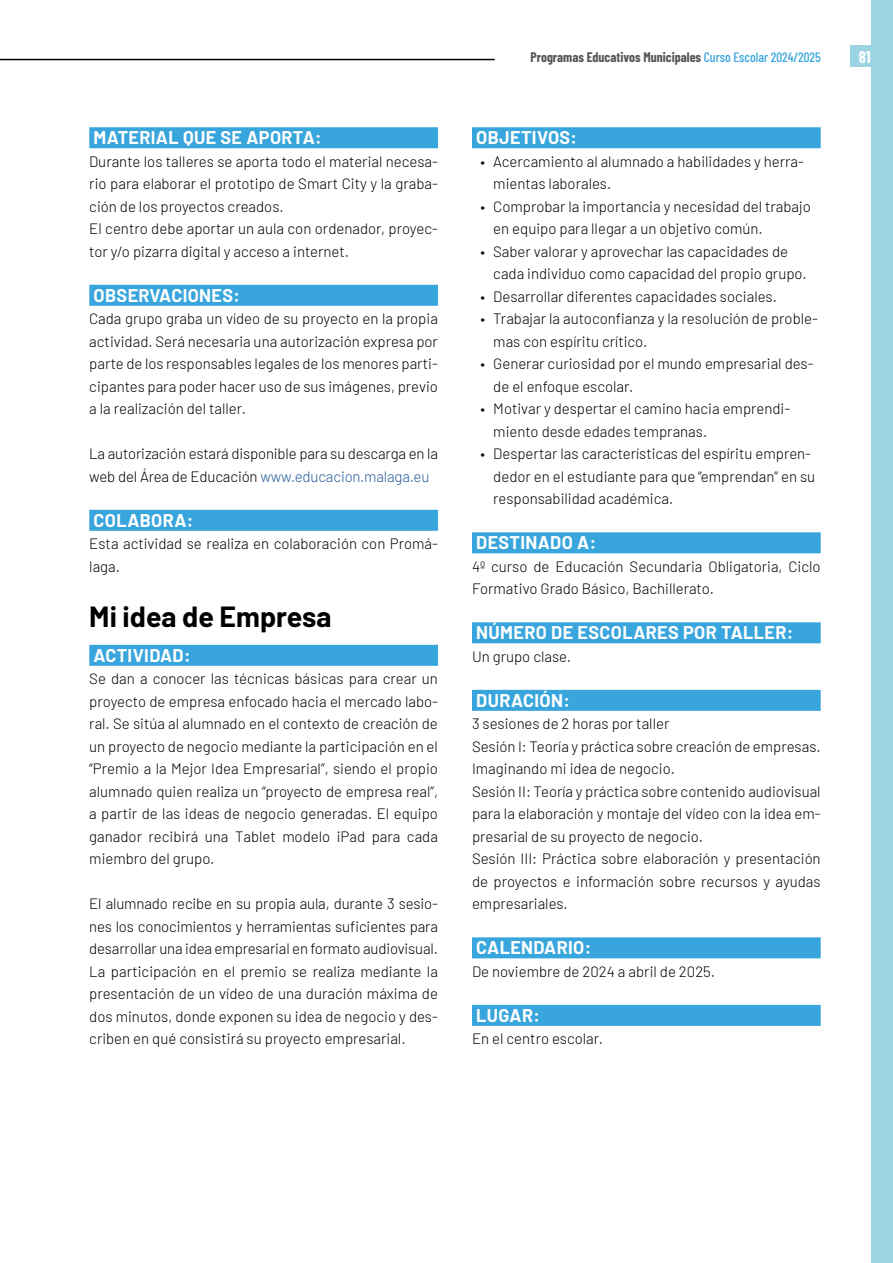
<style>
.page{position:relative;width:893px;height:1263px;background:#fff}
.page>*{position:absolute;margin:0;border:0;box-sizing:border-box;transform-origin:0 0}
.t1{font:700 28.5px "Barlow";color:#000}
.t2{font:700 18px "Barlow";letter-spacing:.02em;color:#fff}
.t3{font:700 16.5px "Barlow Condensed";color:#fff}
.t4{font:300 15px/22.5px "Barlow";color:#000}
.t5{font:700 13.5px "Barlow Condensed";color:#575756}
.s1{color:#275b9b}
.s2{font-weight:500;color:#38a5dd}
</style>
<div class="page">
<div style="left:872px;top:0;width:21px;height:1263px;background:#9bd5e3"></div>
<hr style="left:0;top:59px;width:495px;height:1px;background:#000">
<div style="left:850px;top:46px;width:43px;height:21px;background:#9bd5e3"></div>
<div style="left:89px;top:127px;width:349px;height:21px;background:#38a5dd"></div>
<div style="left:89px;top:285px;width:349px;height:21px;background:#38a5dd"></div>
<div style="left:89px;top:510px;width:349px;height:21px;background:#38a5dd"></div>
<div style="left:89px;top:645px;width:349px;height:21px;background:#38a5dd"></div>
<div style="left:472px;top:127px;width:349px;height:21px;background:#38a5dd"></div>
<div style="left:472px;top:532px;width:349px;height:21px;background:#38a5dd"></div>
<div style="left:472px;top:622px;width:349px;height:21px;background:#38a5dd"></div>
<div style="left:472px;top:690px;width:349px;height:21px;background:#38a5dd"></div>
<div style="left:472px;top:937px;width:349px;height:21px;background:#38a5dd"></div>
<div style="left:472px;top:1005px;width:349px;height:21px;background:#38a5dd"></div>
<p class="t2" style="left:94px;top:124px;width:230px">MATERIAL QUE SE APORTA:</p>
<p class="t4" style="left:89px;top:149px;width:350px">Durante los talleres se aporta todo el material necesa&shy;rio para elaborar el prototipo de Smart City y la graba&shy;ción de los proyectos creados.<br>El centro debe aportar un aula con ordenador, proyec&shy;tor y/o pizarra digital y acceso a internet.</p>
<p class="t2" style="left:94px;top:282px;width:148px">OBSERVACIONES:</p>
<p class="t4" style="left:89px;top:306px;width:350px;text-align:justify">Cada grupo graba un vídeo de su proyecto en la propia actividad. Será necesaria una autorización expresa por parte de los responsables legales de los menores parti&shy;cipantes para poder hacer uso de sus imágenes, previo a la realización del taller.</p>
<p class="t4" style="left:89px;top:441px;width:350px">La autorización estará disponible para su descarga en la web del Área de Educación <span class="s1">www.educacion.malaga.eu</span></p>
<p class="t2" style="left:94px;top:507px;width:101px">COLABORA:</p>
<p class="t4" style="left:89px;top:531px;width:350px">Esta actividad se realiza en colaboración con Promá&shy;laga.</p>
<h1 class="t1" style="left:89px;top:595px;width:244px">Mi idea de Empresa</h1>
<p class="t2" style="left:94px;top:642px;width:99px">ACTIVIDAD:</p>
<p class="t4" style="left:89px;top:666px;width:350px;text-align:justify">Se dan a conocer las técnicas básicas para crear un proyecto de empresa enfocado hacia el mercado labo&shy;ral. Se sitúa al alumnado en el contexto de creación de un proyecto de negocio mediante la participación en el “Premio a la Mejor Idea Empresarial”, siendo el propio alumnado quien realiza un “proyecto de empresa real”, a partir de las ideas de negocio generadas. El equipo ganador recibirá una Tablet modelo iPad para cada miembro del grupo.</p>
<p class="t4" style="left:89px;top:891px;width:350px;text-align:justify">El alumnado recibe en su propia aula, durante 3 sesio&shy;nes los conocimientos y herramientas suficientes para desarrollar una idea empresarial en formato audiovisual.<br>La participación en el premio se realiza mediante la presentación de un vídeo de una duración máxima de dos minutos, donde exponen su idea de negocio y des&shy;criben en qué consistirá su proyecto empresarial.</p>
<p class="t5" style="left:530px;top:49px;width:292px">Programas Educativos Municipales <span class="s2">Curso Escolar 2024/2025</span></p>
<p class="t3" style="left:859px;top:47px;width:13px">81</p>
<p class="t2" style="left:476px;top:124px;width:102px">OBJETIVOS:</p>
<p class="t4" style="left:493px;top:149px;width:312px;text-indent:-13px">• Acercamiento al alumnado a habilidades y herra&shy;mientas laborales.</p>
<p class="t4" style="left:493px;top:194px;width:319px;text-indent:-13px">• Comprobar la importancia y necesidad del trabajo en equipo para llegar a un objetivo común.</p>
<p class="t4" style="left:493px;top:239px;width:315px;text-indent:-13px">• Saber valorar y aprovechar las capacidades de cada individuo como capacidad del propio grupo.</p>
<p class="t4" style="left:480px;top:284px;width:298px">• Desarrollar diferentes capacidades sociales.</p>
<p class="t4" style="left:493px;top:306px;width:326px;text-indent:-13px">• Trabajar la autoconfianza y la resolución de proble&shy;mas con espíritu crítico.</p>
<p class="t4" style="left:493px;top:351px;width:322px;text-indent:-13px">• Generar curiosidad por el mundo empresarial des&shy;de el enfoque escolar.</p>
<p class="t4" style="left:493px;top:396px;width:299px;text-indent:-13px">• Motivar y despertar el camino hacia emprendi&shy;miento desde edades tempranas.</p>
<p class="t4" style="left:493px;top:441px;width:324px;text-indent:-13px">• Despertar las características del espíritu empren&shy;dedor en el estudiante para que “emprendan” en su responsabilidad académica.</p>
<p class="t2" style="left:476px;top:529px;width:121px">DESTINADO A:</p>
<p class="t4" style="left:472px;top:554px;width:350px">4º curso de Educación Secundaria Obligatoria, Ciclo<br>Formativo Grado Básico, Bachillerato.</p>
<p class="t2" style="left:476px;top:619px;width:319px">NÚMERO DE ESCOLARES POR TALLER:</p>
<p class="t4" style="left:472px;top:644px;width:101px">Un grupo clase.</p>
<p class="t2" style="left:476px;top:687px;width:95px">DURACIÓN:</p>
<p class="t4" style="left:472px;top:711px;width:350px">3 sesiones de 2 horas por taller<br>Sesión I: Teoría y práctica sobre creación de empresas.<br>Imaginando mi idea de negocio.<br>Sesión II: Teoría y práctica sobre contenido audiovisual para la elaboración y montaje del vídeo con la idea em&shy;presarial de su proyecto de negocio.<br>Sesión III: Práctica sobre elaboración y presentación de proyectos e información sobre recursos y ayudas empresariales.</p>
<p class="t2" style="left:476px;top:934px;width:117px">CALENDARIO:</p>
<p class="t4" style="left:472px;top:959px;width:245px">De noviembre de 2024 a abril de 2025.</p>
<p class="t2" style="left:476px;top:1002px;width:65px">LUGAR:</p>
<p class="t4" style="left:472px;top:1026px;width:132px">En el centro escolar.</p>
</div>
